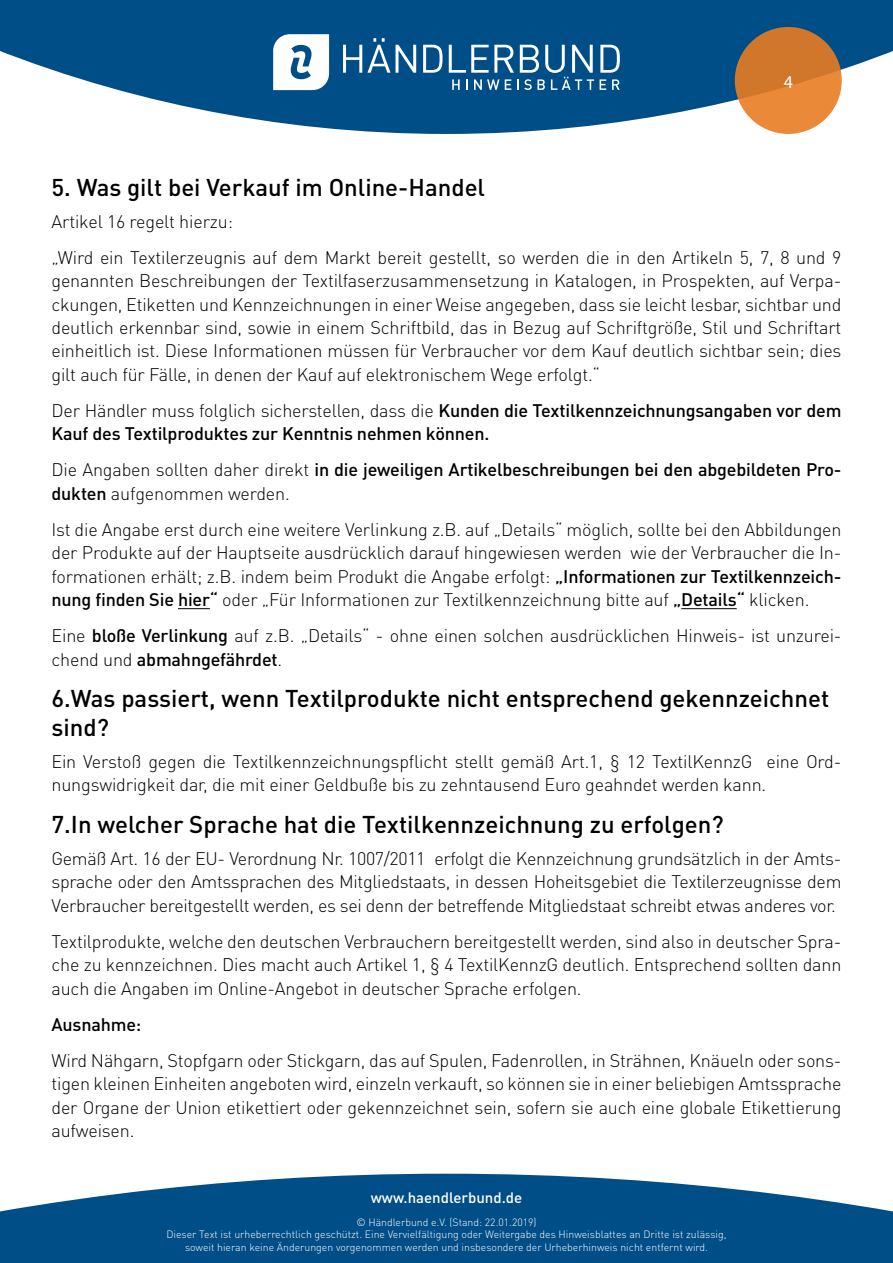
<style>
.page{position:relative;width:893px;height:1263px;background:#fff}
.page>*{position:absolute;margin:0;border:0;box-sizing:border-box;transform-origin:0 0}
.t1{font:500 24px/28.8px "DIN Pro";color:#000}
.t2{font:300 18px/23.4px "DIN Pro";letter-spacing:-.01em;color:#000;text-align:justify}
.t3{font:500 18px/23.4px "DIN Pro";letter-spacing:-.01em;color:#000}
.t4{font:18px "Myriad Pro";color:#fff}
.t5{font:500 15px "DIN Pro";color:#fff}
.t6{font:300 10.5px/12.6px "DIN Pro";color:#fff;text-align:center}
.s1{font-weight:300}
.s2{font-weight:500}
</style>
<div class="page">
<svg style="left:0;top:0;width:893px;height:134px;fill:#004e87"></svg>
<svg style="left:735px;top:27px;width:107px;height:107px;background:#da7f31"></svg>
<svg style="left:343px;top:38px;width:47px;height:35px"></svg>
<svg style="left:396px;top:45px;width:20px;height:28px"></svg>
<svg style="left:423px;top:45px;width:20px;height:28px"></svg>
<svg style="left:600px;top:45px;width:20px;height:28px"></svg>
<svg style="left:449px;top:45px;width:145px;height:45px"></svg>
<svg style="left:600px;top:79px;width:6px;height:11px"></svg>
<svg style="left:612px;top:79px;width:8px;height:11px"></svg>
<svg style="left:273px;top:34px;width:56px;height:56px"></svg>
<svg style="left:0;top:1174px;width:893px;height:89px;background:#226697"></svg>
<hr style="left:178px;top:608px;width:32px;height:1px;background:#000">
<hr style="left:681px;top:608px;width:56px;height:1px;background:#000">
<p class="t4" style="left:784px;top:71px;width:11px">4</p>
<h1 class="t1" style="left:52px;top:172px;width:435px">5. Was gilt bei Verkauf im Online-Handel</h1>
<p class="t2" style="left:52px;top:202px;width:791px;line-height:36.2px">Artikel 16 regelt hierzu:<br>„Wird ein Textilerzeugnis auf dem Markt bereit gestellt, so werden die in den Artikeln 5, 7, 8 und 9</p>
<p class="t2" style="left:52px;top:268px;width:791px">genannten Beschreibungen der Textilfaserzusammensetzung in Katalogen, in Prospekten, auf Verpa&shy;ckungen, Etiketten und Kennzeichnungen in einer Weise angegeben, dass sie leicht lesbar, sichtbar und deutlich erkennbar sind, sowie in einem Schriftbild, das in Bezug auf Schriftgröße, Stil und Schriftart einheitlich ist. Diese Informationen müssen für Verbraucher vor dem Kauf deutlich sichtbar sein; dies gilt auch für Fälle, in denen der Kauf auf elektronischem Wege erfolgt.“</p>
<p class="t3" style="left:52px;top:398px;width:791px"><span class="s1">Der Händler muss folglich sicherstellen, dass die</span> Kunden die Textilkennzeichnungsangaben vor dem<br>Kauf des Textilproduktes zur Kenntnis nehmen können.</p>
<p class="t3" style="left:52px;top:457px;width:791px"><span class="s1">Die Angaben sollten daher direkt</span> in die jeweiligen Artikelbeschreibungen bei den abgebildeten Pro&shy;dukten <span class="s1">aufgenommen werden.</span></p>
<p class="t2" style="left:52px;top:517px;width:791px">Ist die Angabe erst durch eine weitere Verlinkung z.B. auf „Details“ möglich, sollte bei den Abbildungen der Produkte auf der Hauptseite ausdrücklich darauf hingewiesen werden wie der Verbraucher die In&shy;formationen erhält; z.B. indem beim Produkt die Angabe erfolgt: <span class="s2">„Informationen zur Textilkennzeich&shy;nung finden Sie hier“</span> oder „Für Informationen zur Textilkennzeichnung bitte auf <span class="s2">„Details“</span> klicken.</p>
<p class="t2" style="left:52px;top:623px;width:791px">Eine <span class="s2">bloße Verlinkung</span> auf z.B. „Details“ - ohne einen solchen ausdrücklichen Hinweis- ist unzurei&shy;chend und <span class="s2">abmahngefährdet</span>.</p>
<h1 class="t1" style="left:52px;top:683px;width:779px">6.Was passiert, wenn Textilprodukte nicht entsprechend gekennzeichnet sind?</h1>
<p class="t2" style="left:52px;top:749px;width:791px">Ein Verstoß gegen die Textilkennzeichnungspflicht stellt gemäß Art.1, § 12 TextilKennzG eine Ord&shy;nungswidrigkeit dar, die mit einer Geldbuße bis zu zehntausend Euro geahndet werden kann.</p>
<h1 class="t1" style="left:52px;top:809px;width:674px">7.In welcher Sprache hat die Textilkennzeichnung zu erfolgen?</h1>
<p class="t2" style="left:52px;top:846px;width:791px">Gemäß Art. 16 der EU- Verordnung Nr. 1007/2011 erfolgt die Kennzeichnung grundsätzlich in der Amts&shy;sprache oder den Amtssprachen des Mitgliedstaats, in dessen Hoheitsgebiet die Textilerzeugnisse dem Verbraucher bereitgestellt werden, es sei denn der betreffende Mitgliedstaat schreibt etwas anderes vor.</p>
<p class="t2" style="left:52px;top:929px;width:791px">Textilprodukte, welche den deutschen Verbrauchern bereitgestellt werden, sind also in deutscher Spra&shy;che zu kennzeichnen. Dies macht auch Artikel 1, § 4 TextilKennzG deutlich. Entsprechend sollten dann auch die Angaben im Online-Angebot in deutscher Sprache erfolgen.</p>
<p class="t3" style="left:52px;top:1012px;width:91px">Ausnahme:</p>
<p class="t2" style="left:52px;top:1048px;width:791px">Wird Nähgarn, Stopfgarn oder Stickgarn, das auf Spulen, Fadenrollen, in Strähnen, Knäueln oder sons&shy;tigen kleinen Einheiten angeboten wird, einzeln verkauft, so können sie in einer beliebigen Amtssprache der Organe der Union etikettiert oder gekennzeichnet sein, sofern sie auch eine globale Etikettierung aufweisen.</p>
<p class="t5" style="left:371px;top:1187px;width:153px">www.haendlerbund.de</p>
<p class="t6" style="left:166px;top:1215px;width:562px">© Händlerbund e.V. (Stand: 22.01.2019)<br>Dieser Text ist urheberrechtlich geschützt. Eine Vervielfältigung oder Weitergabe des Hinweisblattes an Dritte ist zulässig, soweit hieran keine Änderungen vorgenommen werden und insbesondere der Urheberhinweis nicht entfernt wird.</p>
</div>
